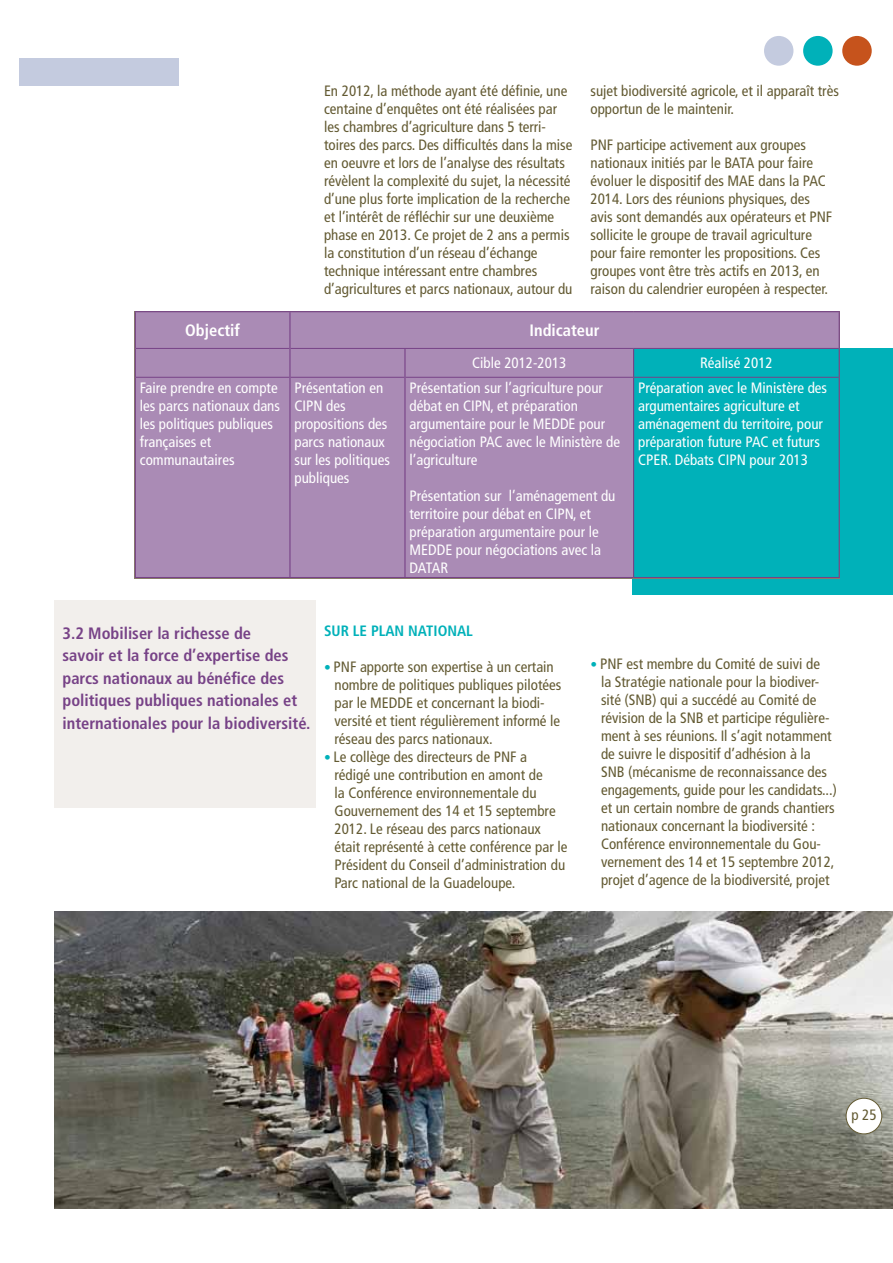
<style>
.page{position:relative;width:893px;height:1263px;background:#fff}
.page>*{position:absolute;margin:0;border:0;box-sizing:border-box;transform-origin:0 0}
.t1{font:700 condensed 16.5px/22.5px "Frutiger LT Std";color:#774287}
.t2{font:700 condensed 16.5px "Frutiger LT Std";color:#fff}
.t3{font:condensed 15px/18px "Frutiger LT Std";color:#635a32}
.t4{font:condensed 15px/18px "Frutiger LT Std";color:#fff}
.t5{font:700 condensed 15px "Frutiger LT Std";color:#00b1b9}
.s1{font-size:13.5px;color:#00b1b9}
</style>
<div class="page">
<div style="left:633px;top:348px;width:260px;height:246px;background:#00b1b9"></div>
<img style="left:54px;top:911px;width:839px;height:298px">
<div style="left:54px;top:600px;width:261px;height:208px;background:#f2efec"></div>
<div style="left:136px;top:312px;width:703px;height:265px;background:#aa8bb5"></div>
<svg style="left:634px;top:349px;width:205px;height:228px"></svg>
<hr style="left:136px;top:348px;width:153px;height:1px;background:#774287">
<hr style="left:291px;top:348px;width:114px;height:1px;background:#774287">
<hr style="left:405px;top:348px;width:229px;height:1px;background:#774287">
<hr style="left:634px;top:348px;width:205px;height:1px;background:#774287">
<hr style="left:136px;top:377px;width:153px;height:1px;background:#774287">
<hr style="left:291px;top:377px;width:113px;height:1px;background:#774287">
<hr style="left:406px;top:377px;width:227px;height:1px;background:#774287">
<hr style="left:634px;top:377px;width:205px;height:1px;background:#774287">
<hr style="left:135px;top:311px;width:155px;height:1px;background:#774287">
<hr style="left:135px;top:312px;width:1px;height:36px;background:#774287">
<hr style="left:290px;top:311px;width:115px;height:1px;background:#774287">
<hr style="left:405px;top:311px;width:229px;height:1px;background:#774287">
<hr style="left:634px;top:311px;width:206px;height:1px;background:#774287">
<hr style="left:839px;top:312px;width:1px;height:36px;background:#774287">
<svg style="left:135px;top:348px;width:1px;height:29px"></svg>
<svg style="left:839px;top:348px;width:1px;height:29px"></svg>
<hr style="left:135px;top:377px;width:1px;height:200px;background:#774287">
<hr style="left:839px;top:377px;width:1px;height:200px;background:#774287">
<hr style="left:135px;top:577px;width:155px;height:1px;background:#774287">
<hr style="left:290px;top:577px;width:115px;height:1px;background:#774287">
<hr style="left:405px;top:577px;width:229px;height:1px;background:#774287">
<hr style="left:634px;top:577px;width:206px;height:1px;background:#774287">
<hr style="left:289px;top:312px;width:2px;height:36px;background:#774287">
<hr style="left:289px;top:348px;width:2px;height:29px;background:#774287">
<hr style="left:404px;top:349px;width:2px;height:28px;background:#774287">
<svg style="left:633px;top:349px;width:1px;height:28px"></svg>
<hr style="left:289px;top:377px;width:2px;height:200px;background:#774287">
<hr style="left:404px;top:377px;width:2px;height:200px;background:#774287">
<hr style="left:633px;top:377px;width:1px;height:200px;background:#774287">
<div style="left:764px;top:36px;width:29px;height:30px;background:#c4cbdf;border-radius:50%"></div>
<div style="left:803px;top:36px;width:30px;height:30px;background:#00b1b9;border-radius:50%"></div>
<div style="left:842px;top:36px;width:30px;height:30px;background:#c6531c;border-radius:50%"></div>
<div style="left:19px;top:58px;width:160px;height:28px;background:#c4cbdf"></div>
<div style="left:846px;top:1098px;width:36px;height:36px;background:#fff;border-radius:50%"></div>
<div style="left:846px;top:1098px;width:36px;height:36px;border:1px solid #635a32;border-radius:50%"></div>
<p class="t3" style="left:324px;top:82px;width:250px">En 2012, la méthode ayant été définie, une centaine d’enquêtes ont été réalisées par les chambres d’agriculture dans 5 terri&shy;toires des parcs. Des difficultés dans la mise en oeuvre et lors de l’analyse des résultats révèlent la complexité du sujet, la nécessité d’une plus forte implication de la recherche et l’intérêt de réfléchir sur une deuxième phase en 2013. Ce projet de 2 ans a permis la constitution d’un réseau d’échange technique intéressant entre chambres d’agricultures et parcs nationaux, autour du</p>
<p class="t3" style="left:590px;top:82px;width:250px">sujet biodiversité agricole, et il apparaît très opportun de le maintenir.</p>
<p class="t3" style="left:590px;top:136px;width:243px">PNF participe activement aux groupes nationaux initiés par le BATA pour faire évoluer le dispositif des MAE dans la PAC 2014. Lors des réunions physiques, des avis sont demandés aux opérateurs et PNF sollicite le groupe de travail agriculture pour faire remonter les propositions. Ces groupes vont être très actifs en 2013, en raison du calendrier européen à respecter.</p>
<p class="t2" style="left:185px;top:321px;width:56px">Objectif</p>
<p class="t2" style="left:530px;top:321px;width:72px">Indicateur</p>
<p class="t4" style="left:472px;top:354px;width:96px">Cible 2012-2013</p>
<p class="t4" style="left:700px;top:354px;width:74px">Réalisé 2012</p>
<p class="t4" style="left:140px;top:379px;width:142px">Faire prendre en compte les parcs nationaux dans les politiques publiques françaises et communautaires</p>
<p class="t4" style="left:294px;top:379px;width:97px">Présentation en<br>CIPN des propositions des parcs nationaux sur les politiques publiques</p>
<p class="t4" style="left:409px;top:379px;width:212px">Présentation sur l’agriculture pour débat en CIPN, et préparation argumentaire pour le MEDDE pour négociation PAC avec le Ministère de l’agriculture</p>
<p class="t4" style="left:409px;top:487px;width:208px">Présentation sur l’aménagement du territoire pour débat en CIPN, et préparation argumentaire pour le<br>MEDDE pour négociations avec la<br>DATAR</p>
<p class="t4" style="left:638px;top:379px;width:191px">Préparation avec le Ministère des argumentaires agriculture et aménagement du territoire, pour préparation future PAC et futurs<br>CPER. Débats CIPN pour 2013</p>
<p class="t1" style="left:63px;top:622px;width:249px">3.2 Mobiliser la richesse de<br>savoir et la force d’expertise des parcs nationaux au bénéfice des politiques publiques nationales et internationales pour la biodiversité.</p>
<p class="t5" style="left:324px;top:622px;width:150px">SUR LE PLAN NATIONAL</p>
<p class="t3" style="left:334px;top:658px;width:228px;text-indent:-10px"><span class="s1">•</span> PNF apporte son expertise à un certain nombre de politiques publiques pilotées par le MEDDE et concernant la biodi&shy;versité et tient régulièrement informé le réseau des parcs nationaux.</p>
<p class="t3" style="left:334px;top:748px;width:234px;text-indent:-10px"><span class="s1">•</span> Le collège des directeurs de PNF a<br>rédigé une contribution en amont de<br>la Conférence environnementale du Gouvernement des 14 et 15 septembre 2012. Le réseau des parcs nationaux était représenté à cette conférence par le Président du Conseil d’administration du Parc national de la Guadeloupe.</p>
<p class="t3" style="left:601px;top:655px;width:237px;text-indent:-10px"><span class="s1">•</span> PNF est membre du Comité de suivi de<br>la Stratégie nationale pour la biodiver&shy;sité (SNB) qui a succédé au Comité de révision de la SNB et participe régulière&shy;ment à ses réunions. Il s’agit notamment de suivre le dispositif d’adhésion à la SNB (mécanisme de reconnaissance des engagements, guide pour les candidats...) et un certain nombre de grands chantiers nationaux concernant la biodiversité :<br>Conférence environnementale du Gou&shy;vernement des 14 et 15 septembre 2012, projet d’agence de la biodiversité, projet</p>
<p class="t3" style="left:851px;top:1106px;width:27px">p 25</p>
</div>
